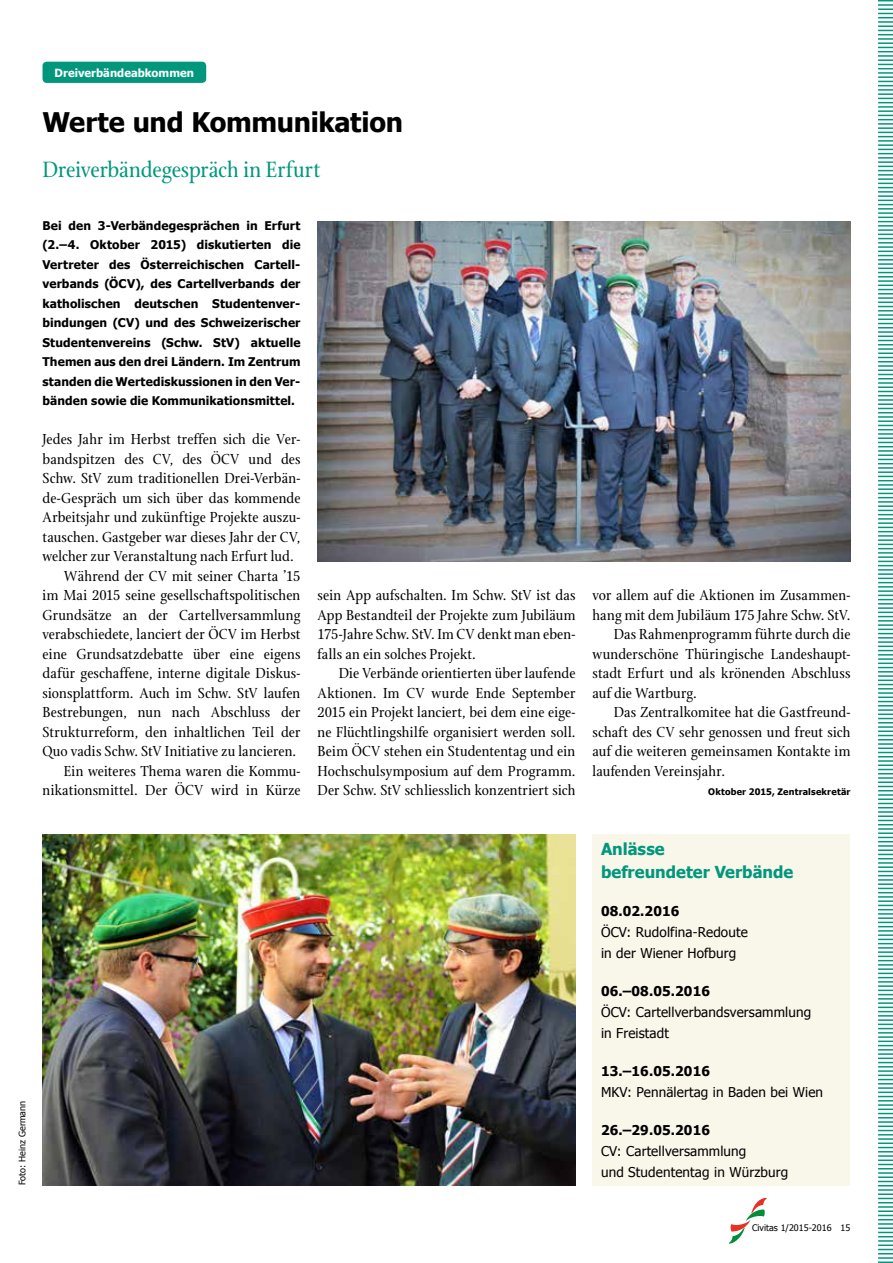
<style>
.page{position:relative;width:893px;height:1263px;background:#fff}
.page>*{position:absolute;margin:0;border:0;box-sizing:border-box;transform-origin:0 0}
.t1{font:700 27px "Tahoma";letter-spacing:-.01em;color:#000}
.t2{font:24px "Stone Print";letter-spacing:-.005em;color:#00977d}
.t3{font:700 16.5px/22.5px "Tahoma";color:#00977d}
.t4{font:15.75px/19.5px "Stone Print";letter-spacing:.01em;color:#000;text-align:justify}
.t5{font:13.5px/21px "Tahoma";letter-spacing:.01em;color:#000}
.t6{font:700 13.5px "Tahoma";letter-spacing:.01em;color:#000}
.t7{font:700 12px/19.5px "Tahoma";letter-spacing:.005em;color:#000;text-align:justify}
.t8{font:700 11.25px "Tahoma";color:#fff}
.t9{font:9px "Tahoma";color:#000}
.t10{font:700 9px "Tahoma";letter-spacing:.025em;color:#000}
</style>
<div class="page">
<svg style="left:878px;top:0;width:15px;height:1263px"></svg>
<svg style="left:729px;top:1198px;width:37px;height:46px"></svg>
<div style="left:43px;top:62px;width:163px;height:21px;background:#00977d;border-radius:4px"></div>
<img style="left:43px;top:834px;width:532px;height:351px">
<img style="left:317px;top:221px;width:533px;height:340px">
<div style="left:592px;top:834px;width:258px;height:351px;background:#f9f6ea"></div>
<p class="t8" style="left:55px;top:65px;width:141px">Dreiverbändeabkommen</p>
<h1 class="t1" style="left:43px;top:103px;width:362px">Werte und Kommunikation</h1>
<h2 class="t2" style="left:43px;top:155px;width:279px">Dreiverbändegespräch in Erfurt</h2>
<p class="t7" style="left:43px;top:215px;width:259px">Bei den 3-Verbändegesprächen in Erfurt (2.–4. Oktober 2015) diskutierten die Vertreter des Österreichischen Cartell&shy;verbands (ÖCV), des Cartellverbands der katholischen deutschen Studentenver&shy;bindungen (CV) und des Schweizerischer Studentenvereins (Schw. StV) aktuelle Themen aus den drei Ländern. Im Zentrum standen die Wertediskussionen in den Ver&shy;bänden sowie die Kommunikationsmittel.</p>
<p class="t4" style="left:43px;top:429px;width:259px">Jedes Jahr im Herbst treffen sich die Ver-</p>
<p class="t4" style="left:43px;top:449px;width:259px">bandspitzen des CV, des ÖCV und des</p>
<p class="t4" style="left:43px;top:468px;width:259px">Schw. StV zum traditionellen Drei-Verbän-</p>
<p class="t4" style="left:43px;top:488px;width:259px">de-Gespräch um sich über das kommende</p>
<p class="t4" style="left:43px;top:507px;width:259px">Arbeitsjahr und zukünftige Projekte auszu-</p>
<p class="t4" style="left:43px;top:527px;width:259px">tauschen. Gastgeber war dieses Jahr der CV,</p>
<p class="t4" style="left:43px;top:546px;width:253px">welcher zur Veranstaltung nach Erfurt lud.</p>
<p class="t4" style="left:64px;top:566px;width:238px">Während der CV mit seiner Charta ’15</p>
<p class="t4" style="left:43px;top:585px;width:259px">im Mai 2015 seine gesellschaftspolitischen</p>
<p class="t4" style="left:43px;top:605px;width:259px">Grundsätze an der Cartellversammlung</p>
<p class="t4" style="left:43px;top:624px;width:259px">verabschiedete, lanciert der ÖCV im Herbst</p>
<p class="t4" style="left:43px;top:644px;width:259px">eine Grundsatzdebatte über eine eigens</p>
<p class="t4" style="left:43px;top:663px;width:259px">dafür geschaffene, interne digitale Diskus-</p>
<p class="t4" style="left:43px;top:683px;width:259px">sionsplattform. Auch im Schw. StV laufen</p>
<p class="t4" style="left:43px;top:702px;width:259px">Bestrebungen, nun nach Abschluss der</p>
<p class="t4" style="left:43px;top:722px;width:259px">Strukturreform, den inhaltlichen Teil der</p>
<p class="t4" style="left:43px;top:741px;width:255px">Quo vadis Schw. StV Initiative zu lancieren.</p>
<p class="t4" style="left:64px;top:761px;width:238px">Ein weiteres Thema waren die Kommu-</p>
<p class="t4" style="left:43px;top:780px;width:259px">nikationsmittel. Der ÖCV wird in Kürze</p>
<p class="t4" style="left:317px;top:585px;width:259px">sein App aufschalten. Im Schw. StV ist das App Bestandteil der Projekte zum Jubiläum 175-Jahre Schw. StV. Im CV denkt man eben&shy;falls an ein solches Projekt.</p>
<p class="t4" style="left:317px;top:663px;width:259px;text-indent:21px">Die Verbände orientierten über laufende Aktionen. Im CV wurde Ende September 2015 ein Projekt lanciert, bei dem eine eige&shy;ne Flüchtlingshilfe organisiert werden soll.<br>Beim ÖCV stehen ein Studententag und ein Hochschulsymposium auf dem Programm.<br>Der Schw. StV schliesslich konzentriert sich</p>
<p class="t4" style="left:592px;top:585px;width:259px">vor allem auf die Aktionen im Zusammen-</p>
<p class="t4" style="left:592px;top:605px;width:259px">hang mit dem Jubiläum 175 Jahre Schw. StV.</p>
<p class="t4" style="left:614px;top:624px;width:238px">Das Rahmenprogramm führte durch die</p>
<p class="t4" style="left:592px;top:644px;width:259px">wunderschöne Thüringische Landeshaupt-</p>
<p class="t4" style="left:592px;top:663px;width:259px">stadt Erfurt und als krönenden Abschluss</p>
<p class="t4" style="left:592px;top:683px;width:106px">auf die Wartburg.</p>
<p class="t4" style="left:614px;top:702px;width:238px">Das Zentralkomitee hat die Gastfreund-</p>
<p class="t4" style="left:592px;top:722px;width:259px">schaft des CV sehr genossen und freut sich</p>
<p class="t4" style="left:592px;top:741px;width:259px">auf die weiteren gemeinsamen Kontakte im</p>
<p class="t4" style="left:592px;top:761px;width:134px">laufenden Vereinsjahr.</p>
<p class="t10" style="left:708px;top:785px;width:144px">Oktober 2015, Zentralsekretär</p>
<p class="t9" style="left:16px;top:1185px;width:86px;rotate:-90deg">Foto: Heinz Germann</p>
<p class="t3" style="left:601px;top:837px;width:194px">Anlässe<br>befreundeter Verbände</p>
<p class="t6" style="left:601px;top:901px;width:80px">08.02.2016</p>
<p class="t5" style="left:601px;top:921px;width:148px">ÖCV: Rudolfina-Redoute in der Wiener Hofburg</p>
<p class="t6" style="left:601px;top:981px;width:111px">06.–08.05.2016</p>
<p class="t5" style="left:601px;top:1001px;width:212px">ÖCV: Cartellverbandsversammlung in Freistadt</p>
<p class="t6" style="left:601px;top:1061px;width:111px">13.–16.05.2016</p>
<p class="t5" style="left:601px;top:1081px;width:224px">MKV: Pennälertag in Baden bei Wien</p>
<p class="t6" style="left:601px;top:1120px;width:111px">26.–29.05.2016</p>
<p class="t5" style="left:601px;top:1140px;width:189px">CV: Cartellversammlung<br>und Studententag in Würzburg</p>
<p class="t9" style="left:752px;top:1222px;width:100px">Civitas 1/2015-2016 15</p>
</div>
